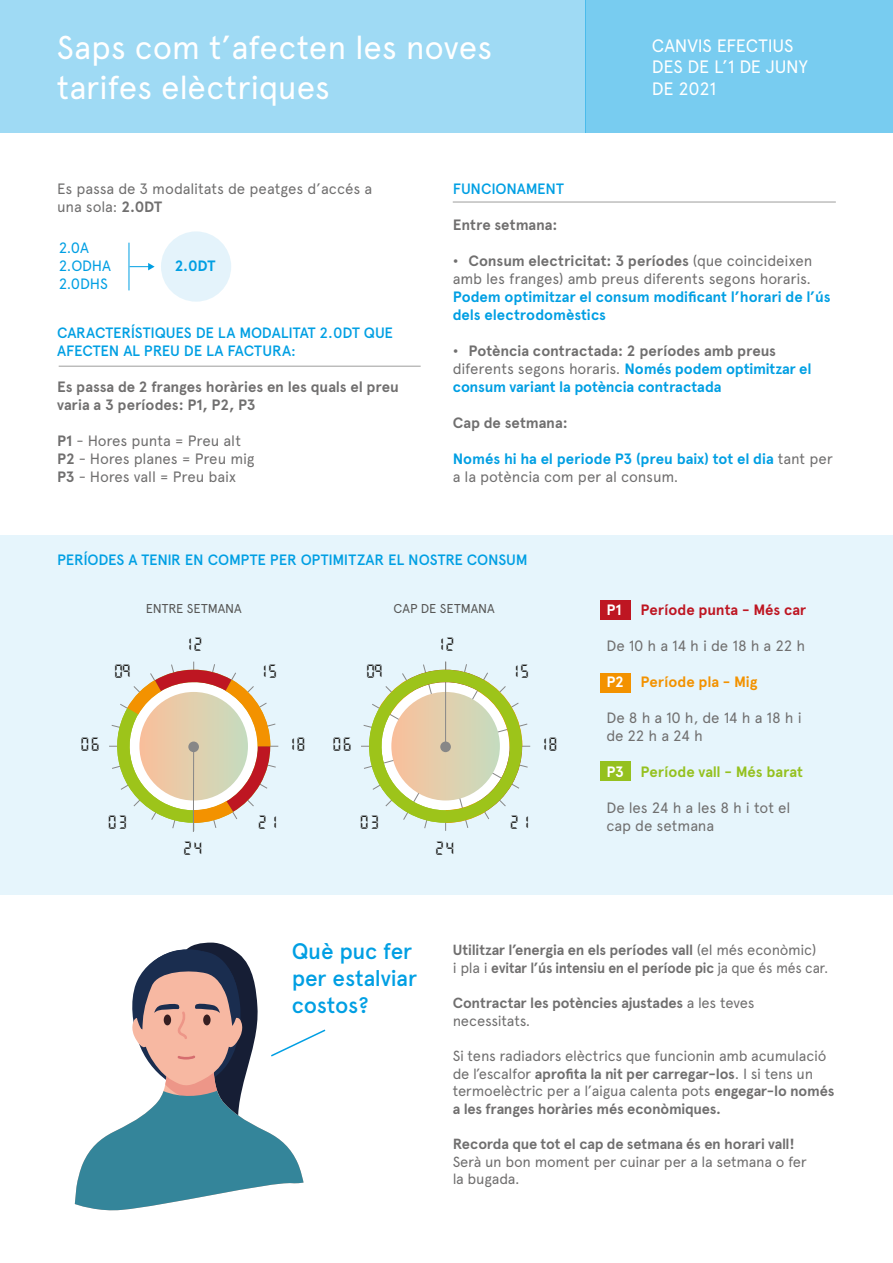
<style>
.page{position:relative;width:893px;height:1263px;background:#fff}
.page>*{position:absolute;margin:0;border:0;box-sizing:border-box;transform-origin:0 0}
.t1{font:33px/39.6px "Apercu";letter-spacing:-.005em;color:#fff}
.t2{font:500 22.5px/27px "Apercu";letter-spacing:-.015em;color:#009fe3}
.t3{font:18px/21.6px "Apercu";letter-spacing:-.015em;color:#fff}
.t4{font:15px/18px "Apercu";letter-spacing:-.01em;color:#706f6f}
.t5{font:700 15px/18px "Apercu";letter-spacing:-.005em;color:#009fe3}
.t6{font:500 15px/18px "Apercu";letter-spacing:-.01em;color:#009fe3}
.t7{font:700 15px/18px "Apercu";color:#706f6f}
.t8{font:700 15px "Apercu";color:#95c11f}
.t9{font:700 15px "Apercu";color:#be1622}
.t10{font:700 15px "Apercu";letter-spacing:-.005em;color:#f39200}
.t11{font:15px/18px "Apercu";letter-spacing:-.015em;color:#009fe3}
.t12{font:700 15px "Apercu";color:#fff}
.t13{font:14.7px/17.7px "Apercu";letter-spacing:-.015em;color:#706f6f}
.t14{font:700 14.7px/17.7px "Apercu";letter-spacing:-.015em;color:#706f6f}
.t15{font:12.9px "Digital Numbers";color:#1d1d1b}
.t16{font:12.9px "Apercu";letter-spacing:-.01em;color:#575756}
.s1{font-weight:700}
.s2{color:#706f6f}
.s3{font-weight:400;color:#706f6f}
.s4{color:#fff}
.s5{font-weight:400}
</style>
<div class="page">
<div style="left:586px;top:0;width:307px;height:132px;background:#78ccf0"></div>
<div style="left:0;top:0;width:586px;height:132px;background:#9fdaf4"></div>
<div style="left:0;top:535px;width:893px;height:359px;background:#e6f5fc"></div>
<svg style="left:109px;top:661px;width:170px;height:168px"></svg>
<hr style="left:445px;top:662px;width:1px;height:169px;background:#878787">
<div style="left:601px;top:600px;width:30px;height:20px;background:#be1622"></div>
<div style="left:601px;top:673px;width:30px;height:19px;background:#f39200"></div>
<div style="left:601px;top:761px;width:30px;height:19px;background:#95c11f"></div>
<svg style="left:361px;top:661px;width:170px;height:168px"></svg>
<hr style="left:193px;top:747px;width:1px;height:85px;background:#878787">
<div style="left:188px;top:741px;width:11px;height:11px;background:#878787;border-radius:50%"></div>
<hr style="left:453px;top:202px;width:383px;height:1px;background:#9d9d9c">
<hr style="left:59px;top:366px;width:362px;height:1px;background:#9d9d9c">
<svg style="left:74px;top:942px;width:252px;height:269px"></svg>
<div style="left:161px;top:231px;width:70px;height:71px;background:#e4f3fb;border-radius:50%"></div>
<hr style="left:129px;top:243px;width:1px;height:47px;background:#009fe3">
<svg style="left:130px;top:263px;width:25px;height:7px"></svg>
<h1 class="t1" style="left:57px;top:28px;width:437px">Saps com t’afecten les noves tarifes elèctriques</h1>
<p class="t3" style="left:652px;top:35px;width:157px">CANVIS EFECTIUS<br>DES DE L’1 DE JUNY<br>DE 2021</p>
<p class="t4" style="left:57px;top:180px;width:317px">Es passa de 3 modalitats de peatges d’accés a una sola: <span class="s1">2.0DT</span></p>
<p class="t11" style="left:59px;top:239px;width:54px">2.0A<br>2.ODHA</p>
<p class="t11" style="left:59px;top:275px;width:51px">2.0DHS</p>
<p class="t5" style="left:175px;top:257px;width:42px">2.0DT</p>
<p class="t6" style="left:57px;top:324px;width:337px">CARACTERÍSTIQUES DE LA MODALITAT 2.0DT QUE<br>AFECTEN AL PREU DE LA FACTURA:</p>
<p class="t7" style="left:57px;top:378px;width:343px">Es passa de 2 franges horàries en les quals el preu varia a 3 períodes: P1, P2, P3</p>
<p class="t4" style="left:57px;top:432px;width:199px"><span class="s1">P1</span> - Hores punta = Preu alt<br><span class="s1">P2</span> - Hores planes = Preu mig<br><span class="s1">P3</span> - Hores vall = Preu baix</p>
<p class="t6" style="left:453px;top:180px;width:113px">FUNCIONAMENT</p>
<p class="t7" style="left:453px;top:216px;width:106px">Entre setmana:</p>
<p class="t4" style="left:453px;top:252px;width:361px"><span class="s1">• Consum electricitat: 3 períodes</span> (que coincideixen amb les franges) amb preus diferents segons horaris.</p>
<p class="t5" style="left:453px;top:288px;width:379px">Podem optimitzar el consum modificant l’horari de l’ús dels electrodomèstics</p>
<p class="t5" style="left:453px;top:342px;width:360px"><span class="s2">• Potència contractada: 2 períodes amb preus </span><span class="s3">diferents segons horaris.</span> Només podem optimitzar el consum variant la potència contractada</p>
<p class="t7" style="left:453px;top:414px;width:117px">Cap de setmana:</p>
<p class="t5" style="left:453px;top:450px;width:382px">Només hi ha el periode P3 (preu baix) tot el dia <span class="s3">tant per a la potència com per al consum.</span></p>
<p class="t6" style="left:57px;top:551px;width:472px">PERÍODES A TENIR EN COMPTE PER OPTIMITZAR EL NOSTRE CONSUM</p>
<p class="t16" style="left:146px;top:601px;width:97px">ENTRE SETMANA</p>
<p class="t16" style="left:394px;top:601px;width:103px">CAP DE SETMANA</p>
<p class="t15" style="left:183px;top:635px;width:22px">12</p>
<p class="t15" style="left:434px;top:635px;width:22px">12</p>
<p class="t15" style="left:114px;top:663px;width:20px">09</p>
<p class="t15" style="left:257px;top:663px;width:22px">15</p>
<p class="t15" style="left:365px;top:663px;width:20px">09</p>
<p class="t15" style="left:509px;top:663px;width:22px">15</p>
<p class="t15" style="left:80px;top:735px;width:22px">06</p>
<p class="t15" style="left:285px;top:735px;width:22px">18</p>
<p class="t15" style="left:332px;top:735px;width:22px">06</p>
<p class="t15" style="left:537px;top:735px;width:22px">18</p>
<p class="t15" style="left:107px;top:814px;width:22px">03</p>
<p class="t15" style="left:257px;top:814px;width:22px">21</p>
<p class="t15" style="left:359px;top:814px;width:22px">03</p>
<p class="t15" style="left:509px;top:814px;width:22px">21</p>
<p class="t15" style="left:183px;top:839px;width:22px">24</p>
<p class="t15" style="left:434px;top:839px;width:22px">24</p>
<p class="t12" style="left:606px;top:600px;width:17px">P1</p>
<p class="t9" style="left:641px;top:600px;width:167px">Període punta - Més car</p>
<p class="t4" style="left:606px;top:636px;width:200px">De 10 h a 14 h i de 18 h a 22 h</p>
<p class="t10" style="left:606px;top:672px;width:153px"><span class="s4">P2</span> Període pla - Mig</p>
<p class="t4" style="left:606px;top:708px;width:197px">De 8 h a 10 h, de 14 h a 18 h i de 22 h a 24 h</p>
<p class="t8" style="left:606px;top:762px;width:198px"><span class="s4">P3</span> Període vall - Més barat</p>
<p class="t4" style="left:606px;top:798px;width:185px">De les 24 h a les 8 h i tot el cap de setmana</p>
<h2 class="t2" style="left:292px;top:937px;width:127px">Què puc fer per estalviar costos?</h2>
<p class="t14" style="left:453px;top:941px;width:377px">Utilitzar l’energia en els períodes vall <span class="s5">(el més econòmic)<br>i pla i</span> evitar l’ús intensiu en el període pic <span class="s5">ja que és més car.</span></p>
<p class="t14" style="left:453px;top:994px;width:303px">Contractar les potències ajustades <span class="s5">a les teves necessitats.</span></p>
<p class="t13" style="left:453px;top:1047px;width:383px">Si tens radiadors elèctrics que funcionin amb acumulació de l’escalfor <span class="s1">aprofita la nit per carregar-los</span>. I si tens un termoelèctric per a l’aigua calenta pots <span class="s1">engegar-lo només a les franges horàries més econòmiques.</span></p>
<p class="t14" style="left:453px;top:1135px;width:344px">Recorda que tot el cap de setmana és en horari vall!</p>
<p class="t13" style="left:453px;top:1152px;width:356px">Serà un bon moment per cuinar per a la setmana o fer la bugada.</p>
</div>
